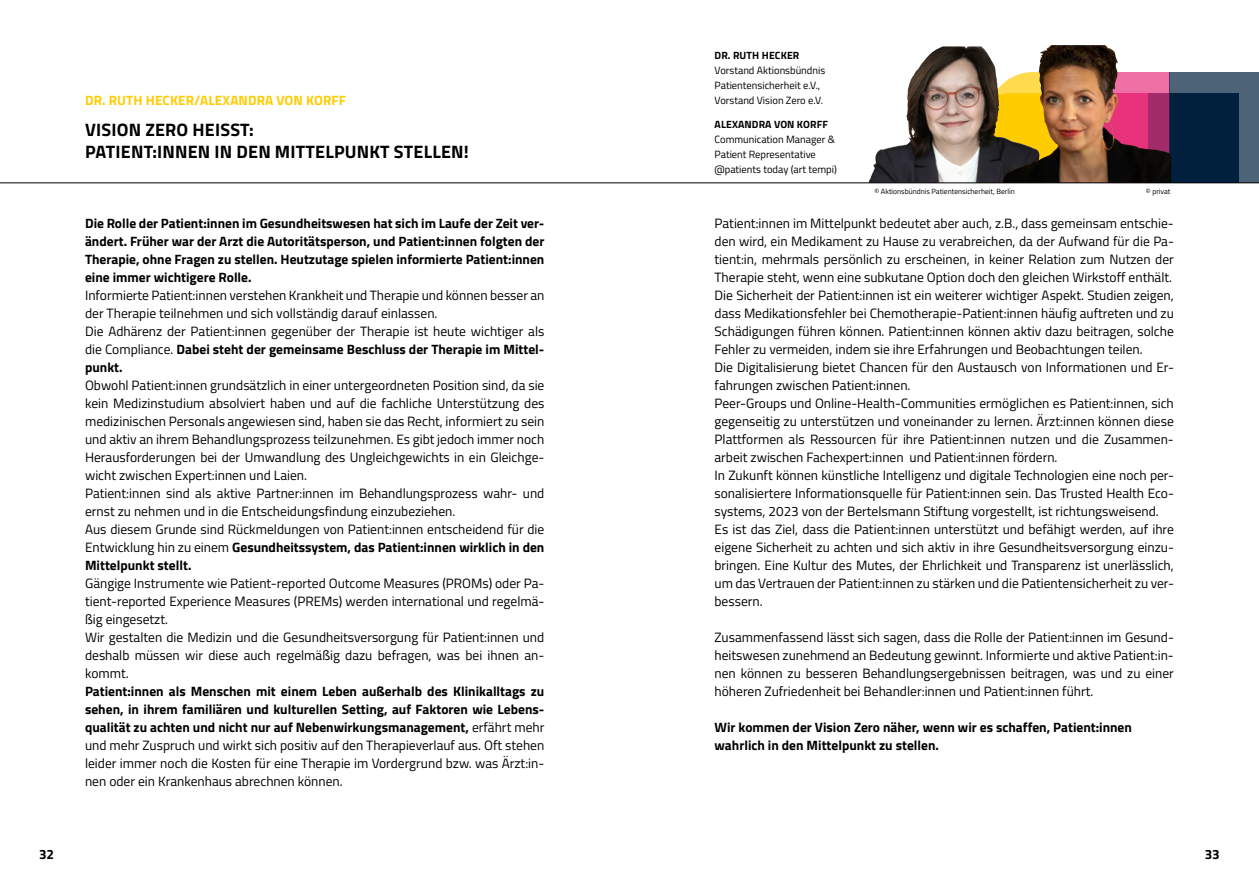
<style>
.page{position:relative;width:1259px;height:893px;background:#fff}
.page>*{position:absolute;margin:0;border:0;box-sizing:border-box;transform-origin:0 0}
.t1{font:700 18px/21.6px "Titillium Web";letter-spacing:.01em;color:#000}
.t2{font:13.5px/18px "Titillium Web";color:#000}
.t3{font:700 13.5px/18px "Titillium Web";color:#000;text-align:justify}
.t4{font:700 13.5px "Titillium Web";letter-spacing:.01em;color:#fc0}
.t5{font:10.5px/15px "Titillium Web";color:#000}
.t6{font:700 10.5px "Titillium Web";letter-spacing:.01em;color:#000}
.t7{font:7.5px "Titillium Web";color:#000}
.s1{font-weight:700}
.s2{font-weight:400}
</style>
<div class="page">
<svg style="left:1171px;top:72px;width:88px;height:111px;background:#1c3853"></svg>
<img style="left:868px;top:46px;width:134px;height:137px">
<img style="left:1002px;top:45px;width:169px;height:138px">
<hr style="left:0;top:183px;width:1259px;height:1px;background:#000">
<p class="t4" style="left:85px;top:90px;width:262px">DR. RUTH HECKER/ALEXANDRA VON KORFF</p>
<h1 class="t1" style="left:85px;top:118px;width:385px">VISION ZERO HEISST:<br>PATIENT:INNEN IN DEN MITTELPUNKT STELLEN!</h1>
<p class="t3" style="left:85px;top:213px;width:461px">Die Rolle der Patient:innen im Gesundheitswesen hat sich im Laufe der Zeit ver&shy;ändert. Früher war der Arzt die Autoritätsperson, und Patient:innen folgten der Therapie, ohne Fragen zu stellen. Heutzutage spielen informierte Patient:innen eine immer wichtigere Rolle.</p>
<p class="t2" style="left:85px;top:285px;width:461px">Informierte Patient:innen verstehen Krankheit und Therapie und können besser an der Therapie teilnehmen und sich vollständig darauf einlassen.<br>Die Adhärenz der Patient:innen gegenüber der Therapie ist heute wichtiger als die Compliance. <span class="s1">Dabei steht der gemeinsame Beschluss der Therapie im Mittel&shy;punkt.</span></p>
<p class="t2" style="left:85px;top:375px;width:461px">Obwohl Patient:innen grundsätzlich in einer untergeordneten Position sind, da sie kein Medizinstudium absolviert haben und auf die fachliche Unterstützung des medizinischen Personals angewiesen sind, haben sie das Recht, informiert zu sein und aktiv an ihrem Behandlungsprozess teilzunehmen. Es gibt jedoch immer noch Herausforderungen bei der Umwandlung des Ungleichgewichts in ein Gleichge&shy;wicht zwischen Expert:innen und Laien.<br>Patient:innen sind als aktive Partner:innen im Behandlungsprozess wahr- und ernst zu nehmen und in die Entscheidungsfindung einzubeziehen.<br>Aus diesem Grunde sind Rückmeldungen von Patient:innen entscheidend für die Entwicklung hin zu einem <span class="s1">Gesundheitssystem, das Patient:innen wirklich in den Mittelpunkt stellt.</span></p>
<p class="t2" style="left:85px;top:573px;width:461px">Gängige Instrumente wie Patient-reported Outcome Measures (PROMs) oder Pa&shy;tient-reported Experience Measures (PREMs) werden international und regelmä&shy;ßig eingesetzt.<br>Wir gestalten die Medizin und die Gesundheitsversorgung für Patient:innen und deshalb müssen wir diese auch regelmäßig dazu befragen, was bei ihnen an&shy;kommt.</p>
<p class="t3" style="left:85px;top:681px;width:461px">Patient:innen als Menschen mit einem Leben außerhalb des Klinikalltags zu sehen, in ihrem familiären und kulturellen Setting, auf Faktoren wie Lebens&shy;qualität zu achten und nicht nur auf Nebenwirkungsmanagement, <span class="s2">erfährt mehr und mehr Zuspruch und wirkt sich positiv auf den Therapieverlauf aus. Oft stehen leider immer noch die Kosten für eine Therapie im Vordergrund bzw. was Ärzt:in&shy;nen oder ein Krankenhaus abrechnen können.</span></p>
<p class="t6" style="left:714px;top:48px;width:86px">DR. RUTH HECKER</p>
<p class="t5" style="left:714px;top:63px;width:112px">Vorstand Aktionsbündnis<br>Patientensicherheit e.V.,<br>Vorstand Vision Zero e.V.</p>
<p class="t6" style="left:714px;top:117px;width:115px">ALEXANDRA VON KORFF</p>
<p class="t5" style="left:714px;top:132px;width:124px">Communication Manager &amp;<br>Patient Representative @patients today (art tempi)</p>
<p class="t7" style="left:874px;top:186px;width:142px">© Aktionsbündnis Patientensicherheit, Berlin</p>
<p class="t7" style="left:1146px;top:186px;width:26px">© privat</p>
<p class="t2" style="left:714px;top:213px;width:461px">Patient:innen im Mittelpunkt bedeutet aber auch, z.B., dass gemeinsam entschie&shy;den wird, ein Medikament zu Hause zu verabreichen, da der Aufwand für die Pa&shy;tient:in, mehrmals persönlich zu erscheinen, in keiner Relation zum Nutzen der Therapie steht, wenn eine subkutane Option doch den gleichen Wirkstoff enthält.<br>Die Sicherheit der Patient:innen ist ein weiterer wichtiger Aspekt. Studien zeigen, dass Medikationsfehler bei Chemotherapie-Patient:innen häufig auftreten und zu Schädigungen führen können. Patient:innen können aktiv dazu beitragen, solche Fehler zu vermeiden, indem sie ihre Erfahrungen und Beobachtungen teilen.<br>Die Digitalisierung bietet Chancen für den Austausch von Informationen und Er&shy;fahrungen zwischen Patient:innen.<br>Peer-Groups und Online-Health-Communities ermöglichen es Patient:innen, sich gegenseitig zu unterstützen und voneinander zu lernen. Ärzt:innen können diese Plattformen als Ressourcen für ihre Patient:innen nutzen und die Zusammen&shy;arbeit zwischen Fachexpert:innen und Patient:innen fördern.<br>In Zukunft können künstliche Intelligenz und digitale Technologien eine noch per&shy;sonalisiertere Informationsquelle für Patient:innen sein. Das Trusted Health Eco&shy;systems, 2023 von der Bertelsmann Stiftung vorgestellt, ist richtungsweisend.<br>Es ist das Ziel, dass die Patient:innen unterstützt und befähigt werden, auf ihre eigene Sicherheit zu achten und sich aktiv in ihre Gesundheitsversorgung einzu&shy;bringen. Eine Kultur des Mutes, der Ehrlichkeit und Transparenz ist unerlässlich, um das Vertrauen der Patient:innen zu stärken und die Patientensicherheit zu ver&shy;bessern.</p>
<p class="t2" style="left:714px;top:627px;width:461px;text-align:justify">Zusammenfassend lässt sich sagen, dass die Rolle der Patient:innen im Gesund&shy;heitswesen zunehmend an Bedeutung gewinnt. Informierte und aktive Patient:in&shy;nen können zu besseren Behandlungsergebnissen beitragen, was und zu einer höheren Zufriedenheit bei Behandler:innen und Patient:innen führt.</p>
<p class="t3" style="left:714px;top:717px;width:419px">Wir kommen der Vision Zero näher, wenn wir es schaffen, Patient:innen wahrlich in den Mittelpunkt zu stellen.</p>
<p class="t3" style="left:39px;top:844px;width:17px">32</p>
<p class="t3" style="left:1204px;top:844px;width:17px">33</p>
</div>
